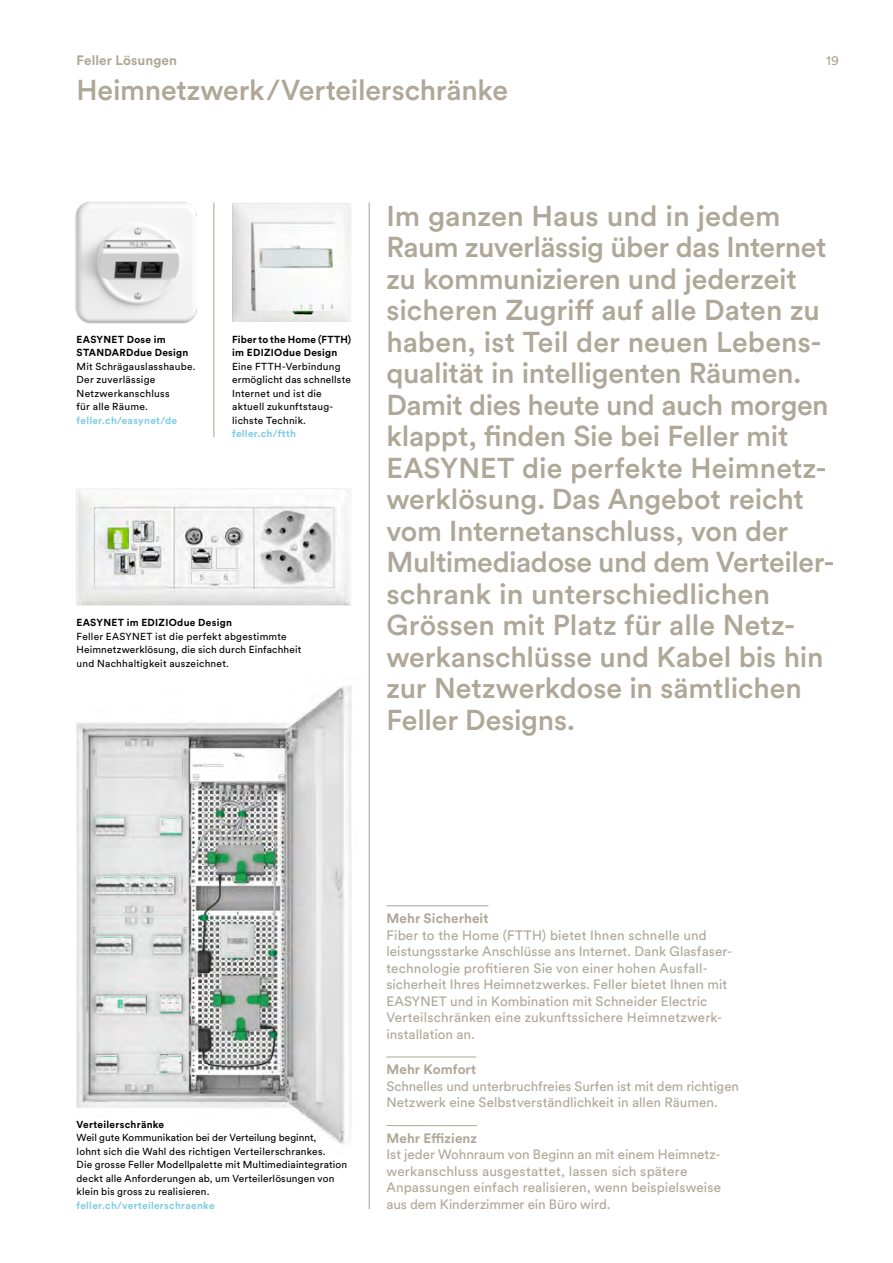
<style>
.page{position:relative;width:893px;height:1263px;background:#fff}
.page>*{position:absolute;margin:0;border:0;box-sizing:border-box;transform-origin:0 0}
.t1{font:500 28.5px/31.5px "Circular Std";letter-spacing:-.005em;color:#afa798}
.t2{font:13.5px/16.5px "Circular Std";letter-spacing:.005em;color:#afa798}
.t3{font:700 13.5px "Circular Std";letter-spacing:.01em;color:#afa798}
.t4{font:10.2px/13.5px "Circular Std";letter-spacing:.02em;color:#000}
.t5{font:700 10.2px/13.5px "Circular Std";letter-spacing:.025em;color:#000}
.d_Lauftext_9_11_4{font:700 10.2px "Circular Std";letter-spacing:.03em;color:#7fcce2}
.s1{font-weight:700}
</style>
<div class="page">
<img style="left:77px;top:685px;width:275px;height:460px">
<img style="left:77px;top:488px;width:274px;height:117px">
<img style="left:232px;top:203px;width:119px;height:119px">
<img style="left:75px;top:202px;width:122px;height:122px">
<hr style="left:386px;top:905px;width:102px;height:1px;background:#afa798">
<hr style="left:386px;top:1056px;width:90px;height:1px;background:#afa798">
<hr style="left:386px;top:1125px;width:91px;height:1px;background:#afa798">
<hr style="left:369px;top:202px;width:1px;height:1007px;background:#afa798">
<hr style="left:213px;top:202px;width:1px;height:235px;background:#afa798">
<p class="t3" style="left:77px;top:51px;width:102px">Feller Lösungen</p>
<p class="t1" style="left:77px;top:73px;width:433px">Heimnetzwerk/Verteilerschränke</p>
<p class="t2" style="left:826px;top:52px;width:14px">19</p>
<p class="t5" style="left:77px;top:332px;width:113px">EASYNET Dose im<br>STANDARDdue Design</p>
<p class="t4" style="left:77px;top:359px;width:121px">Mit Schrägauslasshaube.<br>Der zuverlässige<br>Netzwerkanschluss<br>für alle Räume.</p>
<p class="d_Lauftext_9_11_4" style="left:77px;top:413px;width:102px">feller.ch/easynet/de</p>
<p class="t5" style="left:232px;top:332px;width:120px">Fiber to the Home (FTTH) im EDIZIOdue Design</p>
<p class="t4" style="left:232px;top:359px;width:120px">Eine FTTH-Verbindung ermöglicht das schnellste<br>Internet und ist die aktuell zukunftstaug&shy;lichste Technik.</p>
<p class="d_Lauftext_9_11_4" style="left:232px;top:427px;width:65px">feller.ch/ftth</p>
<p class="t5" style="left:77px;top:615px;width:157px">EASYNET im EDIZIOdue Design</p>
<p class="t4" style="left:77px;top:629px;width:226px">Feller EASYNET ist die perfekt abgestimmte<br>Heimnetzwerklösung, die sich durch Einfachheit und Nachhaltigkeit auszeichnet.</p>
<p class="t1" style="left:386px;top:199px;width:449px">Im ganzen Haus und in jedem<br>Raum zuverlässig über das Internet zu kommunizieren und jederzeit sicheren Zugriff auf alle Daten zu haben, ist Teil der neuen Lebens&shy;qualität in intelligenten Räumen.<br>Damit dies heute und auch morgen klappt, finden Sie bei Feller mit<br>EASYNET die perfekte Heimnetz&shy;werklösung. Das Angebot reicht vom Internetanschluss, von der<br>Multimediadose und dem Verteiler&shy;schrank in unterschiedlichen<br>Grössen mit Platz für alle Netz&shy;werkanschlüsse und Kabel bis hin zur Netzwerkdose in sämtlichen<br>Feller Designs.</p>
<p class="t5" style="left:77px;top:1117px;width:89px">Verteilerschränke</p>
<p class="t4" style="left:77px;top:1131px;width:272px">Weil gute Kommunikation bei der Verteilung beginnt,<br>lohnt sich die Wahl des richtigen Verteilerschrankes.<br>Die grosse Feller Modellpalette mit Multimediaintegration deckt alle Anforderungen ab, um Verteilerlösungen von klein bis gross zu realisieren.</p>
<p class="d_Lauftext_9_11_4" style="left:77px;top:1199px;width:140px">feller.ch/verteilerschraenke</p>
<p class="t2" style="left:386px;top:910px;width:347px"><span class="s1">Mehr Sicherheit<br></span>Fiber to the Home (FTTH) bietet Ihnen schnelle und leistungsstarke Anschlüsse ans Internet. Dank Glasfaser&shy;technologie profitieren Sie von einer hohen Ausfall&shy;sicherheit Ihres Heimnetzwerkes. Feller bietet Ihnen mit EASYNET und in Kombination mit Schneider Electric Verteilschränken eine zukunftssichere Heimnetzwerk&shy;installation an.</p>
<p class="t2" style="left:386px;top:1061px;width:354px"><span class="s1">Mehr Komfort<br></span>Schnelles und unterbruchfreies Surfen ist mit dem richtigen<br>Netzwerk eine Selbstverständlichkeit in allen Räumen.</p>
<p class="t2" style="left:386px;top:1130px;width:336px"><span class="s1">Mehr Effizienz<br></span>Ist jeder Wohnraum von Beginn an mit einem Heimnetz&shy;werkanschluss ausgestattet, lassen sich spätere Anpassungen einfach realisieren, wenn beispielsweise aus dem Kinderzimmer ein Büro wird.</p>
</div>
